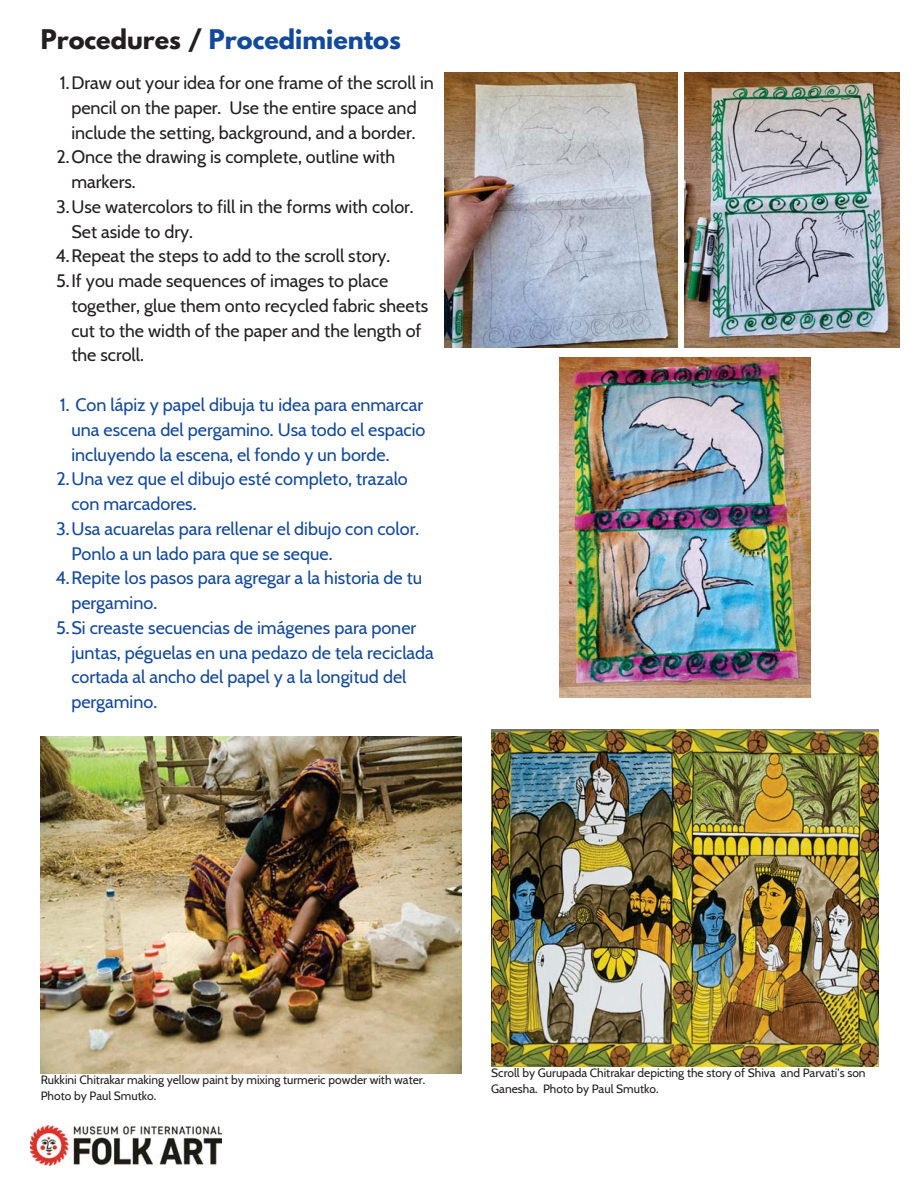
<style>
.page{position:relative;width:918px;height:1188px;background:#fff}
.page>*{position:absolute;margin:0;border:0;box-sizing:border-box;transform-origin:0 0}
.t1{font:700 24px "League Spartan";color:#13499a}
.t2{font:18px "Cabin";color:#13499a}
.t3{font:18px "Cabin";color:#231f20}
.t4{font:12px/16px "Cabin";color:#231f20}
.s1{color:#231f20}
</style>
<div class="page">
<img style="left:30px;top:1126px;width:191px;height:39px">
<img style="left:491px;top:729px;width:387px;height:338px">
<img style="left:41px;top:736px;width:421px;height:338px">
<img style="left:685px;top:73px;width:215px;height:274px">
<img style="left:445px;top:73px;width:233px;height:274px">
<img style="left:559px;top:357px;width:251px;height:340px">
<h1 class="t1" style="left:41px;top:27px;width:362px"><span class="s1">Procedures /</span> Procedimientos</h1>
<p class="t3" style="left:60px;top:72px;width:376px">1.Draw out your idea for one frame of the scroll in</p>
<p class="t3" style="left:71px;top:97px;width:347px">pencil on the paper. Use the entire space and</p>
<p class="t3" style="left:71px;top:121px;width:346px">include the setting, background, and a border.</p>
<p class="t3" style="left:56px;top:146px;width:341px">2.Once the drawing is complete, outline with</p>
<p class="t3" style="left:71px;top:171px;width:66px">markers.</p>
<p class="t3" style="left:56px;top:196px;width:359px">3.Use watercolors to fill in the forms with color.</p>
<p class="t3" style="left:71px;top:220px;width:123px">Set aside to dry.</p>
<p class="t3" style="left:55px;top:245px;width:336px">4.Repeat the steps to add to the scroll story.</p>
<p class="t3" style="left:56px;top:270px;width:334px">5.If you made sequences of images to place</p>
<p class="t3" style="left:71px;top:295px;width:358px">together, glue them onto recycled fabric sheets</p>
<p class="t3" style="left:71px;top:319px;width:352px">cut to the width of the paper and the length of</p>
<p class="t3" style="left:71px;top:344px;width:74px">the scroll.</p>
<p class="t2" style="left:60px;top:394px;width:365px">1. Con lápiz y papel dibuja tu idea para enmarcar</p>
<p class="t2" style="left:71px;top:419px;width:356px">una escena del pergamino. Usa todo el espacio</p>
<p class="t2" style="left:71px;top:443px;width:320px">incluyendo la escena, el fondo y un borde.</p>
<p class="t2" style="left:56px;top:468px;width:353px">2.Una vez que el dibujo esté completo, trazalo</p>
<p class="t2" style="left:71px;top:493px;width:127px">con marcadores.</p>
<p class="t2" style="left:56px;top:518px;width:365px">3.Usa acuarelas para rellenar el dibujo con color.</p>
<p class="t2" style="left:71px;top:542px;width:263px">Ponlo a un lado para que se seque.</p>
<p class="t2" style="left:55px;top:567px;width:368px">4.Repite los pasos para agregar a la historia de tu</p>
<p class="t2" style="left:71px;top:592px;width:87px">pergamino.</p>
<p class="t2" style="left:56px;top:617px;width:362px">5.Si creaste secuencias de imágenes para poner</p>
<p class="t2" style="left:71px;top:641px;width:364px">juntas, péguelas en una pedazo de tela reciclada</p>
<p class="t2" style="left:71px;top:666px;width:337px">cortada al ancho del papel y a la longitud del</p>
<p class="t2" style="left:71px;top:691px;width:87px">pergamino.</p>
<p class="t4" style="left:41px;top:1072px;width:386px">Rukkini Chitrakar making yellow paint by mixing turmeric powder with water.<br>Photo by Paul Smutko.</p>
<p class="t4" style="left:491px;top:1065px;width:376px">Scroll by Gurupada Chitrakar depicting the story of Shiva and Parvati’s son<br>Ganesha. Photo by Paul Smutko.</p>
</div>
